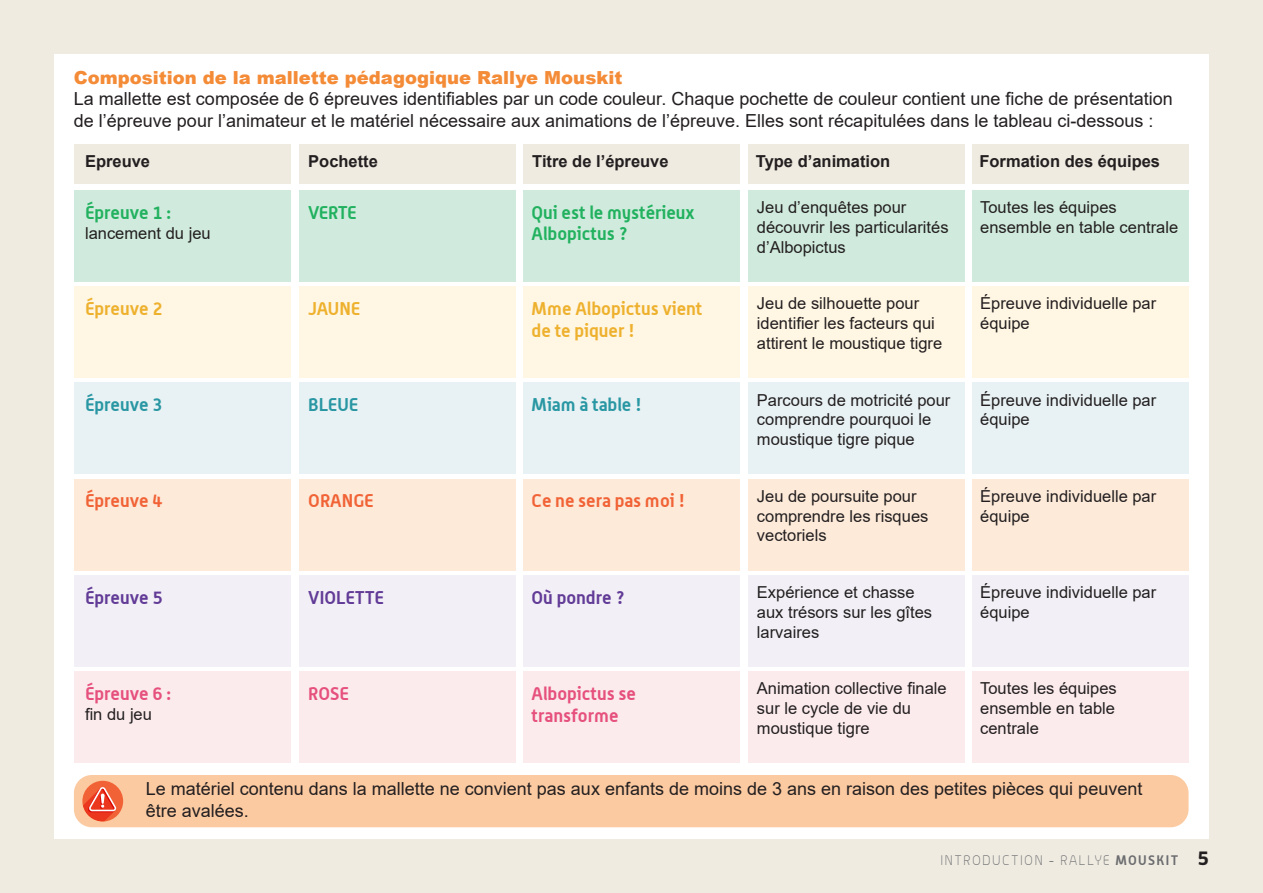
<style>
.page{position:relative;width:1263px;height:893px;background:#efebe1}
.page>*{position:absolute;margin:0;border:0;box-sizing:border-box;transform-origin:0 0}
.t1{font:18px/21.6px "Arial";color:#231f20}
.t2{font:900 18px "Arial";color:#f48b37}
.t3{font:700 18px/21.6px "Alwyn";color:#21b15f}
.t4{font:700 18px/21.6px "Alwyn";color:#eeb12e}
.t5{font:700 18px/21.6px "Alwyn";color:#e6507c}
.t6{font:700 18px "Alwyn";color:#f16336}
.t7{font:700 18px "Alwyn";color:#623b97}
.t8{font:700 18px "Alwyn";color:#2897a3}
.t9{font:16.5px/19.8px "Arial";color:#231f20}
.t10{font:700 16.5px "Arial";color:#231f20}
.t11{font:100 13.5px "Alwyn";letter-spacing:.1em;color:#6c6d70}
.s1{font-weight:700}
.s2{font-family:"Clan OT";font-weight:700;font-size:18px;color:#231f20}
</style>
<div class="page">
<div style="left:54px;top:54px;width:1155px;height:785px;background:#fff"></div>
<div style="left:74px;top:775px;width:1114px;height:52px;background:#fccaa1;border-radius:18px"></div>
<div style="left:74px;top:144px;width:216px;height:40px;background:#efebe1"></div>
<div style="left:299px;top:144px;width:216px;height:40px;background:#efebe1"></div>
<div style="left:523px;top:144px;width:217px;height:40px;background:#efebe1"></div>
<div style="left:748px;top:144px;width:216px;height:40px;background:#efebe1"></div>
<div style="left:972px;top:144px;width:217px;height:40px;background:#efebe1"></div>
<div style="left:74px;top:190px;width:216px;height:92px;background:#d0ebdd"></div>
<div style="left:299px;top:190px;width:216px;height:92px;background:#d0ebdd"></div>
<div style="left:523px;top:190px;width:217px;height:92px;background:#d0ebdd"></div>
<div style="left:748px;top:190px;width:216px;height:92px;background:#d0ebdd"></div>
<div style="left:972px;top:190px;width:217px;height:92px;background:#d0ebdd"></div>
<div style="left:74px;top:286px;width:216px;height:92px;background:#fff6e3"></div>
<div style="left:299px;top:286px;width:216px;height:92px;background:#fff6e3"></div>
<div style="left:523px;top:286px;width:217px;height:92px;background:#fff6e3"></div>
<div style="left:748px;top:286px;width:216px;height:92px;background:#fff6e3"></div>
<div style="left:972px;top:286px;width:217px;height:92px;background:#fff6e3"></div>
<div style="left:74px;top:382px;width:216px;height:92px;background:#e8f1f3"></div>
<div style="left:299px;top:382px;width:216px;height:92px;background:#e8f1f3"></div>
<div style="left:523px;top:382px;width:217px;height:92px;background:#e8f1f3"></div>
<div style="left:748px;top:382px;width:216px;height:92px;background:#e8f1f3"></div>
<div style="left:972px;top:382px;width:217px;height:92px;background:#e8f1f3"></div>
<div style="left:74px;top:479px;width:216px;height:91px;background:#fdead9"></div>
<div style="left:299px;top:479px;width:216px;height:91px;background:#fdead9"></div>
<div style="left:523px;top:479px;width:217px;height:91px;background:#fdead9"></div>
<div style="left:748px;top:479px;width:216px;height:91px;background:#fdead9"></div>
<div style="left:972px;top:479px;width:217px;height:91px;background:#fdead9"></div>
<div style="left:74px;top:575px;width:216px;height:92px;background:#f2f0f6"></div>
<div style="left:299px;top:575px;width:216px;height:92px;background:#f2f0f6"></div>
<div style="left:523px;top:575px;width:217px;height:92px;background:#f2f0f6"></div>
<div style="left:748px;top:575px;width:216px;height:92px;background:#f2f0f6"></div>
<div style="left:972px;top:575px;width:217px;height:92px;background:#f2f0f6"></div>
<div style="left:74px;top:671px;width:216px;height:92px;background:#fbebed"></div>
<div style="left:299px;top:671px;width:216px;height:92px;background:#fbebed"></div>
<div style="left:523px;top:671px;width:217px;height:92px;background:#fbebed"></div>
<div style="left:748px;top:671px;width:216px;height:92px;background:#fbebed"></div>
<div style="left:972px;top:671px;width:217px;height:92px;background:#fbebed"></div>
<svg style="left:82px;top:781px;width:41px;height:40px"></svg>
<p class="t2" style="left:74px;top:64px;width:550px">Composition de la mallette pédagogique Rallye Mouskit</p>
<p class="t1" style="left:74px;top:88px;width:1100px">La mallette est composée de 6 épreuves identifiables par un code couleur. Chaque pochette de couleur contient une fiche de présentation de l’épreuve pour l’animateur et le matériel nécessaire aux animations de l’épreuve. Elles sont récapitulées dans le tableau ci-dessous :</p>
<p class="t10" style="left:85px;top:150px;width:67px">Epreuve</p>
<p class="t10" style="left:308px;top:150px;width:71px">Pochette</p>
<p class="t10" style="left:532px;top:150px;width:138px">Titre de l’épreuve</p>
<p class="t10" style="left:756px;top:150px;width:136px">Type d’animation</p>
<p class="t10" style="left:979px;top:150px;width:182px">Formation des équipes</p>
<p class="t3" style="left:85px;top:201px;width:88px">Épreuve 1 :</p>
<p class="t9" style="left:85px;top:223px;width:127px">lancement du jeu</p>
<p class="t9" style="left:757px;top:197px;width:193px">Jeu d’enquêtes pour découvrir les particularités d’Albopictus</p>
<p class="t9" style="left:980px;top:197px;width:200px">Toutes les équipes ensemble en table centrale</p>
<p class="t3" style="left:532px;top:201px;width:165px">Qui est le mystérieux<br>Albopictus ?</p>
<p class="t3" style="left:308px;top:201px;width:50px">VERTE</p>
<p class="t4" style="left:85px;top:297px;width:79px">Épreuve 2</p>
<p class="t4" style="left:308px;top:297px;width:54px">JAUNE</p>
<p class="t4" style="left:532px;top:297px;width:172px">Mme Albopictus vient de te piquer !</p>
<p class="t9" style="left:757px;top:294px;width:187px">Jeu de silhouette pour identifier les facteurs qui attirent le moustique tigre</p>
<p class="t9" style="left:980px;top:294px;width:178px">Épreuve individuelle par équipe</p>
<p class="t8" style="left:85px;top:394px;width:79px">Épreuve 3</p>
<p class="t8" style="left:308px;top:394px;width:52px">BLEUE</p>
<p class="t8" style="left:532px;top:394px;width:112px">Miam à table !</p>
<p class="t9" style="left:757px;top:390px;width:195px">Parcours de motricité pour comprendre pourquoi le moustique tigre pique</p>
<p class="t9" style="left:980px;top:390px;width:178px">Épreuve individuelle par équipe</p>
<p class="t6" style="left:85px;top:490px;width:79px">Épreuve 4</p>
<p class="t6" style="left:308px;top:490px;width:67px">ORANGE</p>
<p class="t6" style="left:532px;top:490px;width:155px">Ce ne sera pas moi !</p>
<p class="t9" style="left:757px;top:486px;width:173px">Jeu de poursuite pour comprendre les risques vectoriels</p>
<p class="t9" style="left:980px;top:486px;width:178px">Épreuve individuelle par équipe</p>
<p class="t7" style="left:85px;top:586px;width:79px">Épreuve 5</p>
<p class="t7" style="left:308px;top:586px;width:77px">VIOLETTE</p>
<p class="t7" style="left:532px;top:586px;width:95px">Où pondre ?</p>
<p class="t9" style="left:757px;top:582px;width:177px">Expérience et chasse aux trésors sur les gîtes larvaires</p>
<p class="t9" style="left:980px;top:582px;width:178px">Épreuve individuelle par équipe</p>
<p class="t5" style="left:85px;top:682px;width:88px">Épreuve 6 :</p>
<p class="t9" style="left:85px;top:704px;width:68px">fin du jeu</p>
<p class="t5" style="left:308px;top:682px;width:42px">ROSE</p>
<p class="t5" style="left:532px;top:682px;width:106px">Albopictus se transforme</p>
<p class="t9" style="left:757px;top:678px;width:191px">Animation collective finale sur le cycle de vie du moustique tigre</p>
<p class="t9" style="left:980px;top:678px;width:138px;text-align:justify">Toutes les équipes ensemble en table centrale</p>
<p class="t1" style="left:146px;top:778px;width:998px">Le matériel contenu dans la mallette ne convient pas aux enfants de moins de 3 ans en raison des petites pièces qui peuvent être avalées.</p>
<p class="t11" style="left:940px;top:853px;width:270px">INTRODUCTION - RALLYE <span class="s1">MOUSKIT</span> <span class="s2">5</span></p>
</div>
